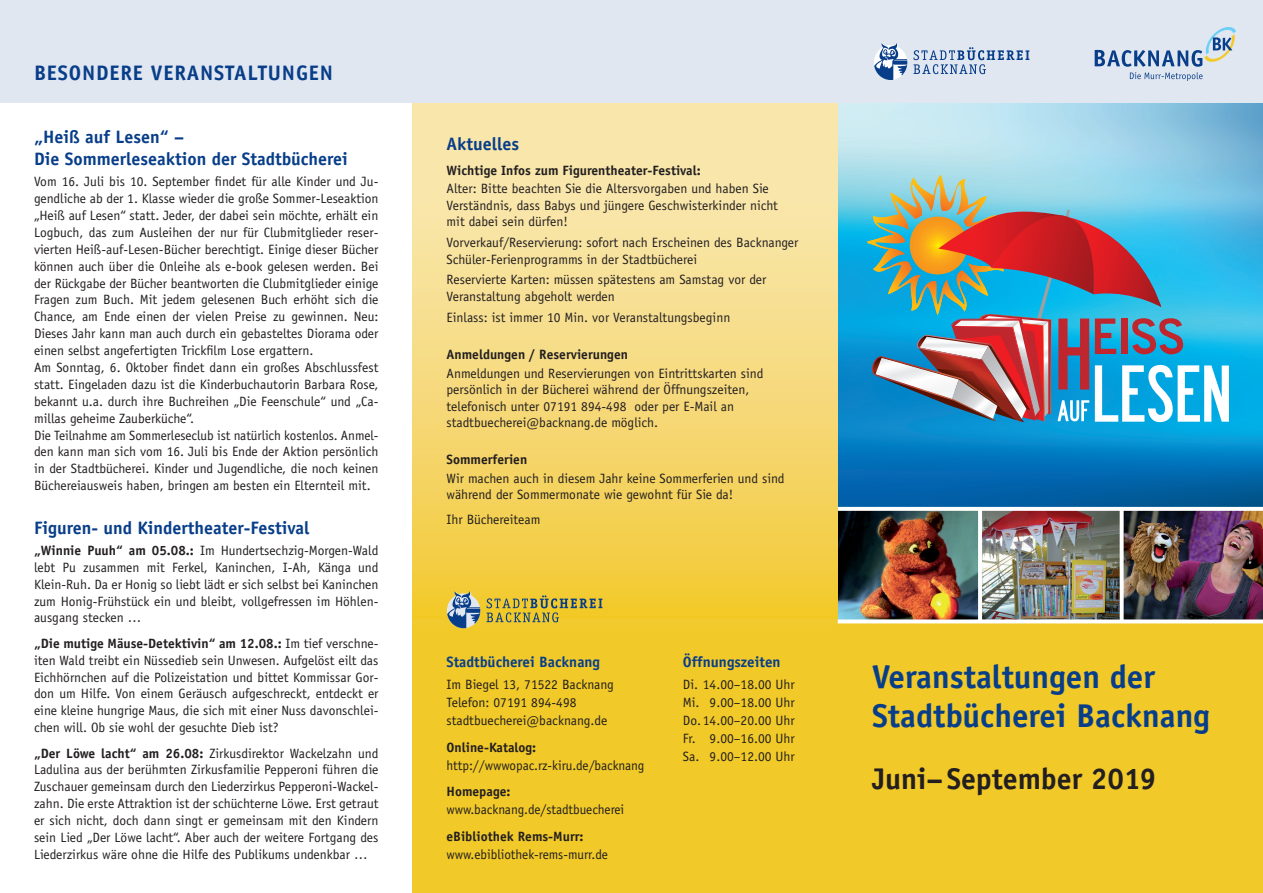
<style>
.page{position:relative;width:1263px;height:893px;background:#fff}
.page>*{position:absolute;margin:0;border:0;box-sizing:border-box;transform-origin:0 0}
.t1{font:700 33px/39px "Officina Sans Std";color:#083e89}
.t2{font:700 30px "Officina Sans Std";color:#231f20}
.t3{font:700 21px "Officina Sans Std";letter-spacing:.04em;color:#083e89}
.t4{font:700 18px/22.5px "Officina Sans Std";color:#083e89}
.t5{font:700 15px "Officina Sans Std";color:#083e89}
.t6{font:13.5px/16.8px "Officina Sans Std";color:#231f20}
.t7{font:700 13.5px "Officina Sans Std";color:#231f20}
.s1{font-weight:700}
</style>
<div class="page">
<img style="left:838px;top:102px;width:425px;height:405px">
<img style="left:838px;top:511px;width:140px;height:108px">
<img style="left:982px;top:511px;width:281px;height:108px">
<svg style="left:838px;top:510px;width:425px;height:1px"></svg>
<svg style="left:978px;top:510px;width:4px;height:109px"></svg>
<svg style="left:1120px;top:510px;width:4px;height:109px"></svg>
<svg style="left:412px;top:102px;width:426px;height:791px;background:#f4d460"></svg>
<div style="left:0;top:0;width:1263px;height:102px;background:#e1e7f1"></div>
<div style="left:838px;top:622px;width:425px;height:271px;background:#f1c928"></div>
<svg style="left:913px;top:47px;width:116px;height:27px"></svg>
<svg style="left:874px;top:43px;width:33px;height:37px"></svg>
<svg style="left:838px;top:619px;width:425px;height:4px"></svg>
<svg style="left:1095px;top:27px;width:141px;height:54px"></svg>
<svg style="left:486px;top:595px;width:116px;height:27px;background:#c0ac3e"></svg>
<svg style="left:446px;top:591px;width:34px;height:37px"></svg>
<svg style="left:867px;top:175px;width:362px;height:247px;background:#7499ab"></svg>
<h3 class="t3" style="left:34px;top:60px;width:301px">BESONDERE VERANSTALTUNGEN</h3>
<h3 class="t4" style="left:34px;top:125px;width:315px">„Heiß auf Lesen“ –<br>Die Sommerleseaktion der Stadtbücherei</h3>
<p class="t6" style="left:34px;top:173px;width:346px">Vom 16. Juli bis 10. September findet für alle Kinder und Ju&shy;gendliche ab der 1. Klasse wieder die große Sommer-Leseaktion „Heiß auf Lesen“ statt. Jeder, der dabei sein möchte, erhält ein Logbuch, das zum Ausleihen der nur für Clubmitglieder reser&shy;vierten Heiß-auf-Lesen-Bücher berechtigt. Einige dieser Bücher können auch über die Onleihe als e-book gelesen werden. Bei der Rückgabe der Bücher beantworten die Clubmitglieder einige Fragen zum Buch. Mit jedem gelesenen Buch erhöht sich die Chance, am Ende einen der vielen Preise zu gewinnen. Neu:<br>Dieses Jahr kann man auch durch ein gebasteltes Diorama oder einen selbst angefertigten Trickfilm Lose ergattern.<br>Am Sonntag, 6. Oktober findet dann ein großes Abschlussfest statt. Eingeladen dazu ist die Kinderbuchautorin Barbara Rose, bekannt u.a. durch ihre Buchreihen „Die Feenschule“ und „Ca&shy;millas geheime Zauberküche“.<br>Die Teilnahme am Sommerleseclub ist natürlich kostenlos. Anmel&shy;den kann man sich vom 16. Juli bis Ende der Aktion persönlich in der Stadtbücherei. Kinder und Jugendliche, die noch keinen Büchereiausweis haben, bringen am besten ein Elternteil mit.</p>
<h3 class="t4" style="left:34px;top:516px;width:277px">Figuren- und Kindertheater-Festival</h3>
<p class="t6" style="left:34px;top:542px;width:346px;text-align:justify"><span class="s1">„Winnie Puuh“ am 05.08.:</span> Im Hundertsechzig-Morgen-Wald lebt Pu zusammen mit Ferkel, Kaninchen, I-Ah, Känga und Klein-Ruh. Da er Honig so liebt lädt er sich selbst bei Kaninchen zum Honig-Frühstück ein und bleibt, vollgefressen im Höhlen&shy;ausgang stecken …</p>
<p class="t6" style="left:34px;top:635px;width:346px;text-align:justify"><span class="s1">„Die mutige Mäuse-Detektivin“ am 12.08.:</span> Im tief verschne&shy;iten Wald treibt ein Nüssedieb sein Unwesen. Aufgelöst eilt das Eichhörnchen auf die Polizeistation und bittet Kommissar Gor&shy;don um Hilfe. Von einem Geräusch aufgeschreckt, entdeckt er eine kleine hungrige Maus, die sich mit einer Nuss davonschlei&shy;chen will. Ob sie wohl der gesuchte Dieb ist?</p>
<p class="t6" style="left:34px;top:745px;width:346px;text-align:justify"><span class="s1">„Der Löwe lacht“ am 26.08:</span> Zirkusdirektor Wackelzahn und Ladulina aus der berühmten Zirkusfamilie Pepperoni führen die Zuschauer gemeinsam durch den Liederzirkus Pepperoni-Wackel&shy;zahn. Die erste Attraktion ist der schüchterne Löwe. Erst getraut er sich nicht, doch dann singt er gemeinsam mit den Kindern sein Lied „Der Löwe lacht“. Aber auch der weitere Fortgang des Liederzirkus wäre ohne die Hilfe des Publikums undenkbar …</p>
<h3 class="t4" style="left:446px;top:132px;width:74px">Aktuelles</h3>
<p class="t7" style="left:446px;top:162px;width:256px">Wichtige Infos zum Figurentheater-Festival:</p>
<p class="t6" style="left:446px;top:181px;width:333px">Alter: Bitte beachten Sie die Altersvorgaben und haben Sie<br>Verständnis, dass Babys und jüngere Geschwisterkinder nicht mit dabei sein dürfen!</p>
<p class="t6" style="left:446px;top:234px;width:353px">Vorverkauf/Reservierung: sofort nach Erscheinen des Backnanger<br>Schüler-Ferienprogramms in der Stadtbücherei</p>
<p class="t6" style="left:446px;top:272px;width:321px">Reservierte Karten: müssen spätestens am Samstag vor der<br>Veranstaltung abgeholt werden</p>
<p class="t6" style="left:446px;top:309px;width:285px">Einlass: ist immer 10 Min. vor Veranstaltungsbeginn</p>
<p class="t7" style="left:446px;top:346px;width:183px">Anmeldungen / Reservierungen</p>
<p class="t6" style="left:446px;top:365px;width:318px">Anmeldungen und Reservierungen von Eintrittskarten sind persönlich in der Bücherei während der Öffnungszeiten, telefonisch unter 07191 894-498 oder per E-Mail an stadtbuecherei@backnang.de möglich.</p>
<p class="t7" style="left:446px;top:451px;width:82px">Sommerferien</p>
<p class="t6" style="left:446px;top:470px;width:340px">Wir machen auch in diesem Jahr keine Sommerferien und sind während der Sommermonate wie gewohnt für Sie da!</p>
<p class="t6" style="left:446px;top:511px;width:96px">Ihr Büchereiteam</p>
<p class="t5" style="left:446px;top:653px;width:155px">Stadtbücherei Backnang</p>
<p class="t6" style="left:446px;top:676px;width:169px;line-height:18px">Im Biegel 13, 71522 Backnang<br>Telefon: 07191 894-498 stadtbuecherei@backnang.de</p>
<p class="t7" style="left:446px;top:739px;width:91px">Online-Katalog:</p>
<p class="t6" style="left:446px;top:757px;width:199px">http://wwwopac.rz-kiru.de/backnang</p>
<p class="t7" style="left:446px;top:783px;width:66px">Homepage:</p>
<p class="t6" style="left:446px;top:801px;width:179px">www.backnang.de/stadtbuecherei</p>
<p class="t7" style="left:446px;top:828px;width:139px">eBibliothek Rems-Murr:</p>
<p class="t6" style="left:446px;top:846px;width:163px">www.ebibliothek-rems-murr.de</p>
<p class="t5" style="left:683px;top:653px;width:99px">Öffnungszeiten</p>
<p class="t6" style="left:683px;top:676px;width:114px;line-height:18px;text-align:justify">Di. 14.00–18.00 Uhr Mi. 9.00–18.00 Uhr Do. 14.00–20.00 Uhr Fr. 9.00–16.00 Uhr Sa. 9.00–12.00 Uhr</p>
<h1 class="t1" style="left:872px;top:657px;width:339px">Veranstaltungen der<br>Stadtbücherei Backnang</h1>
<h2 class="t2" style="left:872px;top:760px;width:286px">Juni–September 2019</h2>
</div>
